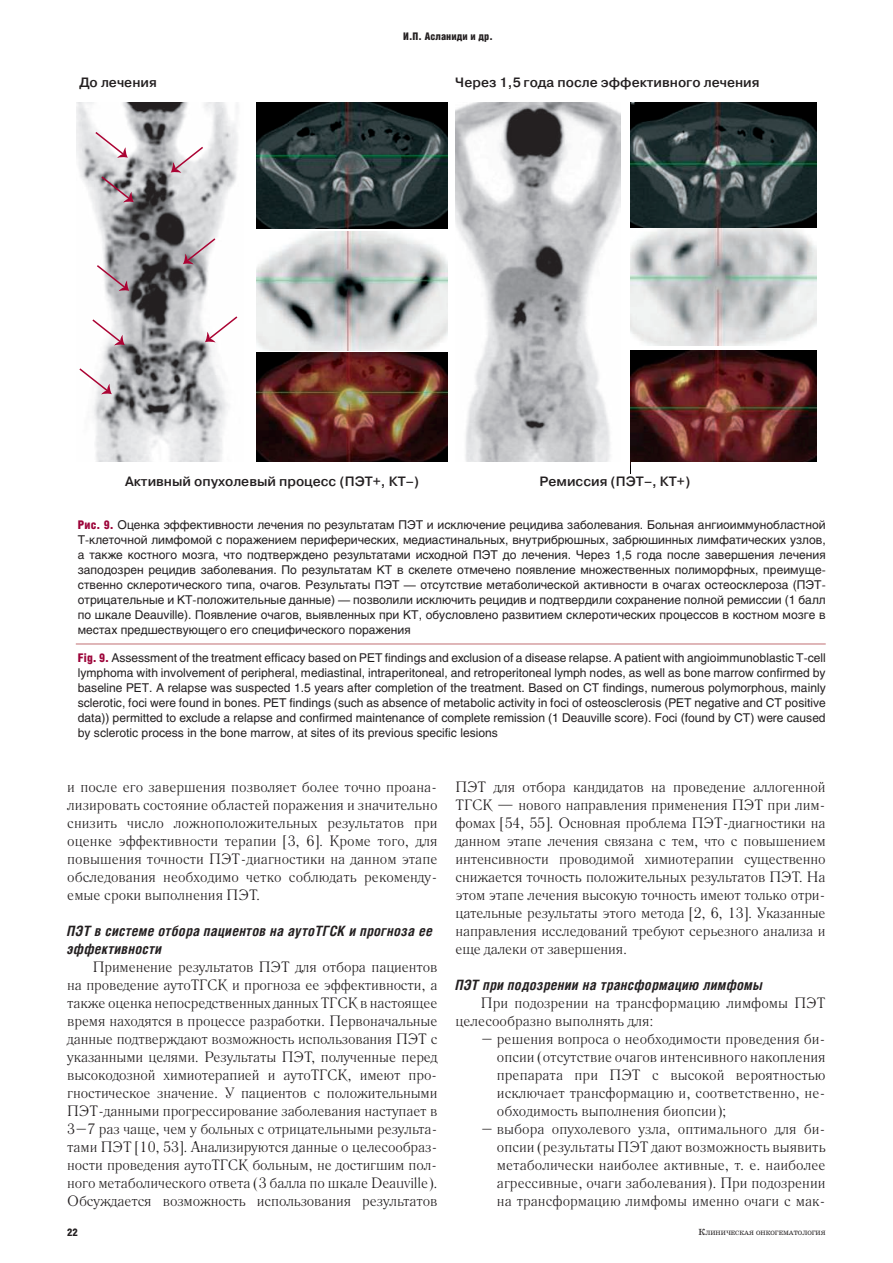
<style>
.page{position:relative;width:893px;height:1263px;background:#fff}
.page>*{position:absolute;margin:0;border:0;box-sizing:border-box;transform-origin:0 0}
.t1{font:15px/18px "Literaturnaya C";color:#231f20;text-align:justify}
.t2{font:italic 700 14.25px/18px "Helios Cond";letter-spacing:.025em;color:#231f20}
.t3{font:500 13.5px "Pragmatica";color:#231f20}
.t4{font:12px/15px "Helios";color:#231f20;text-align:justify}
.t5{font:900 10.5px "Helios Cond";letter-spacing:.005em;color:#231f20}
.t6{font:6.3px "School";color:#231f20}
.s1{font-family:"Helios Cond";font-weight:900;color:#9d053a}
.s2{font-size:9px}
</style>
<div class="page">
<img style="left:76px;top:102px;width:162px;height:360px">
<img style="left:257px;top:102px;width:190px;height:126px">
<img style="left:257px;top:231px;width:191px;height:119px">
<img style="left:257px;top:353px;width:191px;height:109px">
<img style="left:455px;top:102px;width:166px;height:360px">
<img style="left:631px;top:227px;width:186px;height:119px">
<img style="left:631px;top:102px;width:186px;height:125px">
<img style="left:631px;top:350px;width:186px;height:112px">
<svg style="left:171px;top:145px;width:34px;height:28px"></svg>
<svg style="left:205px;top:315px;width:33px;height:27px"></svg>
<svg style="left:183px;top:237px;width:34px;height:27px"></svg>
<svg style="left:94px;top:130px;width:34px;height:28px"></svg>
<svg style="left:91px;top:318px;width:34px;height:27px"></svg>
<svg style="left:95px;top:264px;width:34px;height:27px"></svg>
<svg style="left:100px;top:175px;width:34px;height:27px"></svg>
<svg style="left:78px;top:367px;width:34px;height:27px"></svg>
<hr style="left:76px;top:643px;width:750px;height:1px;background:#c87f83">
<p class="t5" style="left:403px;top:32px;width:91px">И.П. Асланиди и др.</p>
<p class="t3" style="left:79px;top:77px;width:79px">До лечения</p>
<p class="t3" style="left:455px;top:77px;width:306px">Через 1,5 года после эффективного лечения</p>
<p class="t3" style="left:125px;top:477px;width:296px">Активный опухолевый процесс (ПЭТ+, КТ–)</p>
<p class="t3" style="left:539px;top:477px;width:152px">Ремиссия (ПЭТ–, КТ+)</p>
<p class="t4" style="left:78px;top:518px;width:749px"><span class="s1">Рис. 9.</span> Оценка эффективности лечения по результатам ПЭТ и исключение рецидива заболевания. Больная ангиоиммунобластной Т-клеточной лимфомой с поражением периферических, медиастинальных, внутрибрюшных, забрюшинных лимфатических узлов, а также костного мозга, что подтверждено результатами исходной ПЭТ до лечения. Через 1,5 года после завершения лечения заподозрен рецидив заболевания. По результатам КТ в скелете отмечено появление множественных полиморфных, преимуще&shy;ственно склеротического типа, очагов. Результаты ПЭТ — отсутствие метаболической активности в очагах остеосклероза (ПЭТ&shy;отрицательные и КТ-положительные данные) — позволили исключить рецидив и подтвердили сохранение полной ремиссии (1 балл по шкале Deauville). Появление очагов, выявленных при КТ, обусловлено развитием склеротических процессов в костном мозге в местах предшествующего его специфического поражения</p>
<p class="t4" style="left:78px;top:651px;width:749px"><span class="s1">Fig. 9.</span> Assessment of the treatment efficacy based on PET findings and exclusion of a disease relapse. A patient with angioimmunoblastic T-cell lymphoma with involvement of peripheral, mediastinal, intraperitoneal, and retroperitoneal lymph nodes, as well as bone marrow confirmed by baseline PET. A relapse was suspected 1.5 years after completion of the treatment. Based on CT findings, numerous polymorphous, mainly sclerotic, foci were found in bones. PET findings (such as absence of metabolic activity in foci of osteosclerosis (PET negative and CT positive data)) permitted to exclude a relapse and confirmed maintenance of complete remission (1 Deauville score). Foci (found by CT) were caused by sclerotic process in the bone marrow, at sites of its previous specific lesions</p>
<p class="t1" style="left:67px;top:779px;width:372px">и после его завершения позволяет более точно проана&shy;лизировать состояние областей поражения и значительно снизить число ложноположительных результатов при оценке эффективности терапии [3, 6]. Кроме того, для повышения точности ПЭТ-диагностики на данном этапе обследования необходимо четко соблюдать рекоменду&shy;емые сроки выполнения ПЭТ.</p>
<p class="t2" style="left:67px;top:923px;width:367px">ПЭТ в системе отбора пациентов на аутоТГСК и прогноза ее эффективности</p>
<p class="t1" style="left:67px;top:959px;width:372px;text-indent:26px">Применение результатов ПЭТ для отбора пациентов на проведение аутоТГСК и прогноза ее эффективности, а также оценка непосредственных данных ТГСК в настоящее время находятся в процессе разработки. Первоначальные данные подтверждают возможность использования ПЭТ с указанными целями. Результаты ПЭТ, полученные перед высокодозной химиотерапией и аутоТГСК, имеют про&shy;гностическое значение. У пациентов с положительными ПЭТ-данными прогрессирование заболевания наступает в 3–7 раз чаще, чем у больных с отрицательными результа&shy;тами ПЭТ [10, 53]. Анализируются данные о целесообраз&shy;ности проведения аутоТГСК больным, не достигшим пол&shy;ного метаболического ответа (3 балла по шкале Deauville).<br>Обсуждается возможность использования результатов</p>
<p class="t5" style="left:67px;top:1228px;width:12px">22</p>
<p class="t1" style="left:455px;top:779px;width:372px">ПЭТ для отбора кандидатов на проведение аллогенной ТГСК — нового направления применения ПЭТ при лим&shy;фомах [54, 55]. Основная проблема ПЭТ-диагностики на данном этапе лечения связана с тем, что с повышением интенсивности проводимой химиотерапии существенно снижается точность положительных результатов ПЭТ. На этом этапе лечения высокую точность имеют только отри&shy;цательные результаты этого метода [2, 6, 13]. Указанные направления исследований требуют серьезного анализа и еще далеки от завершения.</p>
<p class="t2" style="left:455px;top:977px;width:309px">ПЭТ при подозрении на трансформацию лимфомы</p>
<p class="t1" style="left:455px;top:995px;width:372px;text-indent:26px">При подозрении на трансформацию лимфомы ПЭТ целесообразно выполнять для:</p>
<p class="t1" style="left:497px;top:1031px;width:330px;text-indent:-16px">– решения вопроса о необходимости проведения би&shy;опсии (отсутствие очагов интенсивного накопления препарата при ПЭТ с высокой вероятностью исключает трансформацию и, соответственно, не&shy;обходимость выполнения биопсии);</p>
<p class="t1" style="left:497px;top:1121px;width:330px;text-indent:-16px">– выбора опухолевого узла, оптимального для би&shy;опсии (результаты ПЭТ дают возможность выявить метаболически наиболее активные, т. е. наиболее агрессивные, очаги заболевания). При подозрении на трансформацию лимфомы именно очаги с мак-</p>
<p class="t6" style="left:699px;top:1230px;width:129px"><span class="s2">К</span>ЛИНИЧЕСКАЯ ОНКОГЕМАТОЛОГИЯ</p>
</div>
